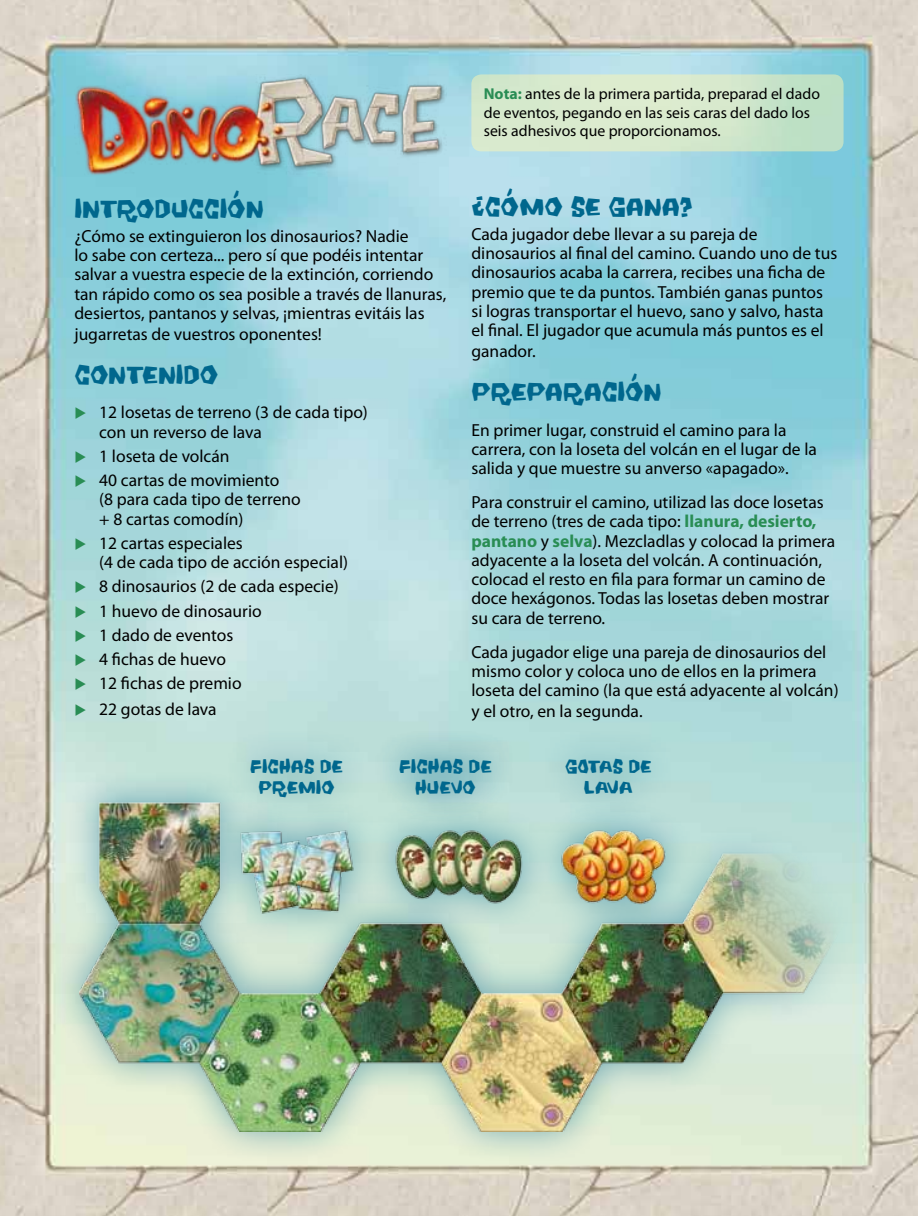
<style>
.page{position:relative;width:918px;height:1216px;background:#fff}
.page>*{position:absolute;margin:0;border:0;box-sizing:border-box;transform-origin:0 0}
.t1{font:24.5px "Coffeehouse";letter-spacing:-.005em;color:#00678d}
.t2{font:17.5px/19.2px "Myriad Pro";color:#000}
.t3{font:17.5px/21px "Coffeehouse";color:#00678d;text-align:center}
.t4{font:15.75px/18.9px "Myriad Pro";color:#000}
.s1{font-weight:700;color:#298d54}
</style>
<div class="page">
<img style="left:0;top:0;width:918px;height:1215px">
<div style="left:471px;top:74px;width:372px;height:77px;background:linear-gradient(to right,#e0eccf,#c5e2c8);border-radius:10px"></div>
<img style="left:74px;top:74px;width:372px;height:102px">
<div style="left:49px;top:769px;width:813px;height:395px;background:#00678d;opacity:.5"></div>
<img style="left:79px;top:800px;width:764px;height:331px">
<div style="left:220px;top:727px;width:152px;height:100px;background:#00678d;opacity:.5"></div>
<div style="left:369px;top:727px;width:152px;height:99px;background:#00678d;opacity:.5"></div>
<div style="left:535px;top:727px;width:145px;height:98px;background:#00678d;opacity:.5"></div>
<svg style="left:76px;top:407px;width:10px;height:12px"></svg>
<svg style="left:76px;top:451px;width:10px;height:11px"></svg>
<svg style="left:76px;top:475px;width:10px;height:12px"></svg>
<svg style="left:76px;top:538px;width:10px;height:11px"></svg>
<svg style="left:76px;top:581px;width:10px;height:12px"></svg>
<svg style="left:76px;top:605px;width:10px;height:12px"></svg>
<svg style="left:76px;top:629px;width:10px;height:12px"></svg>
<svg style="left:76px;top:654px;width:10px;height:12px"></svg>
<svg style="left:76px;top:678px;width:10px;height:12px"></svg>
<svg style="left:76px;top:704px;width:10px;height:12px"></svg>
<h1 class="t1" style="left:74px;top:188px;width:191px">INTRODUCCIÓN</h1>
<p class="t2" style="left:74px;top:226px;width:373px">¿Cómo se extinguieron los dinosaurios? Nadie<br>lo sabe con certeza... pero sí que podéis intentar salvar a vuestra especie de la extinción, corriendo tan rápido como os sea posible a través de llanuras, desiertos, pantanos y selvas, ¡mientras evitáis las</p>
<p class="t2" style="left:74px;top:324px;width:249px">jugarretas de vuestros oponentes!</p>
<h1 class="t1" style="left:74px;top:355px;width:145px">CONTENIDO</h1>
<p class="t2" style="left:99px;top:402px;width:270px">12 losetas de terreno (3 de cada tipo) con un reverso de lava</p>
<p class="t2" style="left:99px;top:444px;width:182px;line-height:24.2px">1 loseta de volcán<br>40 cartas de movimiento</p>
<p class="t2" style="left:99px;top:489px;width:203px">(8 para cada tipo de terreno + 8 cartas comodín)</p>
<p class="t2" style="left:99px;top:533px;width:250px">12 cartas especiales<br>(4 de cada tipo de acción especial)</p>
<p class="t2" style="left:99px;top:574px;width:241px;line-height:24.2px">8 dinosaurios (2 de cada especie)<br>1 huevo de dinosaurio<br>1 dado de eventos<br>4 fichas de huevo<br>12 fichas de premio</p>
<p class="t2" style="left:99px;top:699px;width:119px">22 gotas de lava</p>
<p class="t4" style="left:484px;top:84px;width:338px"><span class="s1">Nota:</span> antes de la primera partida, preparad el dado de eventos, pegando en las seis caras del dado los seis adhesivos que proporcionamos.</p>
<h1 class="t1" style="left:471px;top:186px;width:223px">¿CÓMO SE GANA?</h1>
<p class="t2" style="left:471px;top:224px;width:367px">Cada jugador debe llevar a su pareja de dinosaurios al final del camino. Cuando uno de tus dinosaurios acaba la carrera, recibes una ficha de premio que te da puntos. También ganas puntos si logras transportar el huevo, sano y salvo, hasta el final. El jugador que acumula más puntos es el</p>
<p class="t2" style="left:471px;top:341px;width:66px">ganador.</p>
<h1 class="t1" style="left:471px;top:372px;width:192px">PREPARACIÓN</h1>
<p class="t2" style="left:471px;top:420px;width:347px">En primer lugar, construid el camino para la carrera, con la loseta del volcán en el lugar de la salida y que muestre su anverso «apagado».</p>
<p class="t2" style="left:471px;top:492px;width:365px">Para construir el camino, utilizad las doce losetas de terreno (tres de cada tipo: <span class="s1">llanura, desierto, pantano</span> y <span class="s1">selva</span>). Mezcladlas y colocad la primera adyacente a la loseta del volcán. A continuación, colocad el resto en fila para formar un camino de doce hexágonos. Todas las losetas deben mostrar su cara de terreno.</p>
<p class="t2" style="left:471px;top:642px;width:369px">Cada jugador elige una pareja de dinosaurios del mismo color y coloca uno de ellos en la primera loseta del camino (la que está adyacente al volcán)</p>
<p class="t2" style="left:471px;top:701px;width:173px">y el otro, en la segunda.</p>
<p class="t3" style="left:250px;top:754px;width:94px">FICHAS DE<br>PREMIO</p>
<p class="t3" style="left:399px;top:754px;width:94px">FICHAS DE<br>HUEVO</p>
<p class="t3" style="left:565px;top:754px;width:88px">GOTAS DE<br>LAVA</p>
</div>
